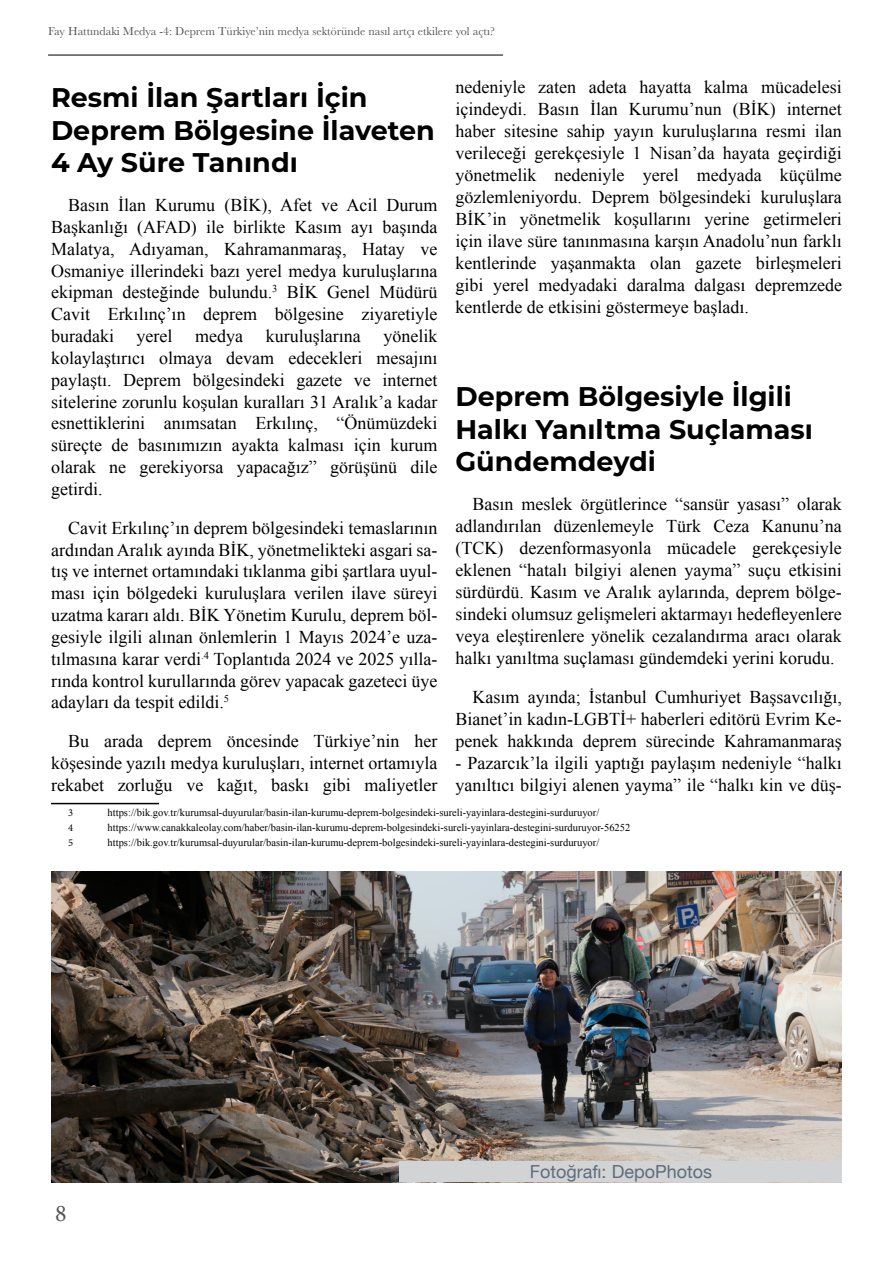
<style>
.page{position:relative;width:893px;height:1263px;background:#fff}
.page>*{position:absolute;margin:0;border:0;box-sizing:border-box;transform-origin:0 0}
.t1{font:700 27px/32.5px "Montserrat";color:#000}
.t2{font:24px "Minion Pro";color:#545454}
.t3{font:18px/21.9px "Times New Roman";color:#000;text-align:justify}
.t4{font:18px "Helvetica Neue";color:#606d7c}
.t5{font:12px "Baskerville";color:#545454}
.t6{font:10.5px "Times New Roman";color:#000}
.t7{font:10.5px "Minion Pro";color:#000}
</style>
<div class="page">
<hr style="left:48px;top:54px;width:455px;height:2px;background:#535353">
<hr style="left:51px;top:803px;width:108px;height:1px;background:#000">
<img style="left:51px;top:872px;width:791px;height:310px">
<div style="left:400px;top:1161px;width:442px;height:21px;background:#d1d3d4"></div>
<p class="t5" style="left:48px;top:24px;width:448px">Fay Hattındaki Medya -4: Deprem Türkiye’nin medya sektöründe nasıl artçı etkilere yol açtı?</p>
<p class="t3" style="left:455px;top:76px;width:388px">nedeniyle zaten adeta hayatta kalma mücadelesi içindeydi. Basın İlan Kurumu’nun (BİK) internet haber sitesine sahip yayın kuruluşlarına resmi ilan verileceği gerekçesiyle 1 Nisan’da hayata geçirdiği yönetmelik nedeniyle yerel medyada küçülme gözlemleniyordu. Deprem bölgesindeki kuruluşlara BİK’in yönetmelik koşullarını yerine getirmeleri için ilave süre tanınmasına karşın Anadolu’nun farklı kentlerinde yaşanmakta olan gazete birleşmeleri gibi yerel medyadaki daralma dalgası depremzede kentlerde de etkisini göstermeye başladı.</p>
<h1 class="t1" style="left:51px;top:80px;width:385px">Resmi İlan Şartları İçin<br>Deprem Bölgesine İlaveten<br>4 Ay Süre Tanındı</h1>
<p class="t3" style="left:51px;top:194px;width:388px;text-indent:17px">Basın İlan Kurumu (BİK), Afet ve Acil Durum Başkanlığı (AFAD) ile birlikte Kasım ayı başında Malatya, Adıyaman, Kahramanmaraş, Hatay ve Osmaniye illerindeki bazı yerel medya kuruluşlarına ekipman desteğinde bulundu.<sup>3</sup> BİK Genel Müdürü Cavit Erkılınç’ın deprem bölgesine ziyaretiyle buradaki</p>
<p class="t3" style="left:51px;top:325px;width:388px;text-indent:332px">yönelik kolaylaştırıcı olmaya devam edecekleri mesajını paylaştı. Deprem bölgesindeki gazete ve internet sitelerine zorunlu koşulan kuralları 31 Aralık’a kadar esnettiklerini anımsatan Erkılınç, “Önümüzdeki süreçte de basınımızın ayakta kalması için kurum olarak ne gerekiyorsa yapacağız” görüşünü dile getirdi.</p>
<p class="t3" style="left:51px;top:517px;width:388px;text-indent:17px">Cavit Erkılınç’ın deprem bölgesindeki temaslarının ardından Aralık ayında BİK, yönetmelikteki asgari sa&shy;tış ve internet ortamındaki tıklanma gibi şartlara uyul&shy;ması için bölgedeki kuruluşlara verilen ilave süreyi uzatma kararı aldı. BİK Yönetim Kurulu, deprem böl&shy;gesiyle ilgili alınan önlemlerin 1 Mayıs 2024’e uza&shy;tılmasına karar verdi<sup>.4</sup> Toplantıda 2024 ve 2025 yılla&shy;rında kontrol kurullarında görev yapacak gazeteci üye adayları da tespit edildi.<sup>5</sup></p>
<p class="t3" style="left:51px;top:730px;width:388px;text-indent:17px">Bu arada deprem öncesinde Türkiye’nin her köşesinde yazılı medya kuruluşları, internet ortamıyla rekabet zorluğu ve kağıt, baskı gibi maliyetler</p>
<p class="t7" style="left:68px;top:806px;width:7px">3</p>
<p class="t6" style="left:108px;top:806px;width:493px">https://bik.gov.tr/kurumsal-duyurular/basin-ilan-kurumu-deprem-bolgesindeki-sureli-yayinlara-destegini-surduruyor/</p>
<p class="t7" style="left:68px;top:821px;width:7px">4</p>
<p class="t6" style="left:108px;top:821px;width:524px">https://www.canakkaleolay.com/haber/basin-ilan-kurumu-deprem-bolgesindeki-sureli-yayinlara-destegini-surduruyor-56252</p>
<p class="t7" style="left:68px;top:836px;width:7px">5</p>
<p class="t6" style="left:108px;top:835px;width:493px">https://bik.gov.tr/kurumsal-duyurular/basin-ilan-kurumu-deprem-bolgesindeki-sureli-yayinlara-destegini-surduruyor/</p>
<p class="t3" style="left:137px;top:325px;width:37px">yerel</p>
<p class="t3" style="left:195px;top:325px;width:49px">medya</p>
<p class="t3" style="left:266px;top:325px;width:96px">kuruluşlarına</p>
<h1 class="t1" style="left:455px;top:379px;width:359px">Deprem Bölgesiyle İlgili<br>Halkı Yanıltma Suçlaması<br>Gündemdeydi</h1>
<p class="t3" style="left:455px;top:493px;width:388px;text-indent:17px">Basın meslek örgütlerince “sansür yasası” olarak adlandırılan düzenlemeyle Türk Ceza Kanunu’na (TCK) dezenformasyonla mücadele gerekçesiyle eklenen “hatalı bilgiyi alenen yayma” suçu etkisini sürdürdü. Kasım ve Aralık aylarında, deprem bölge&shy;sindeki olumsuz gelişmeleri aktarmayı hedefleyenlere veya eleştirenlere yönelik cezalandırma aracı olarak halkı yanıltma suçlaması gündemdeki yerini korudu.</p>
<p class="t3" style="left:455px;top:686px;width:388px;text-indent:17px">Kasım ayında; İstanbul Cumhuriyet Başsavcılığı, Bianet’in kadın-LGBTİ+ haberleri editörü Evrim Ke&shy;penek hakkında deprem sürecinde Kahramanmaraş</p>
<p class="t3" style="left:455px;top:752px;width:388px">- Pazarcık’la ilgili yaptığı paylaşım nedeniyle “halkı yanıltıcı bilgiyi alenen yayma” ile “halkı kin ve düş-</p>
<h2 class="t2" style="left:55px;top:1197px;width:13px">8</h2>
<p class="t4" style="left:530px;top:1159px;width:184px">Fotoğrafı: DepoPhotos</p>
</div>
